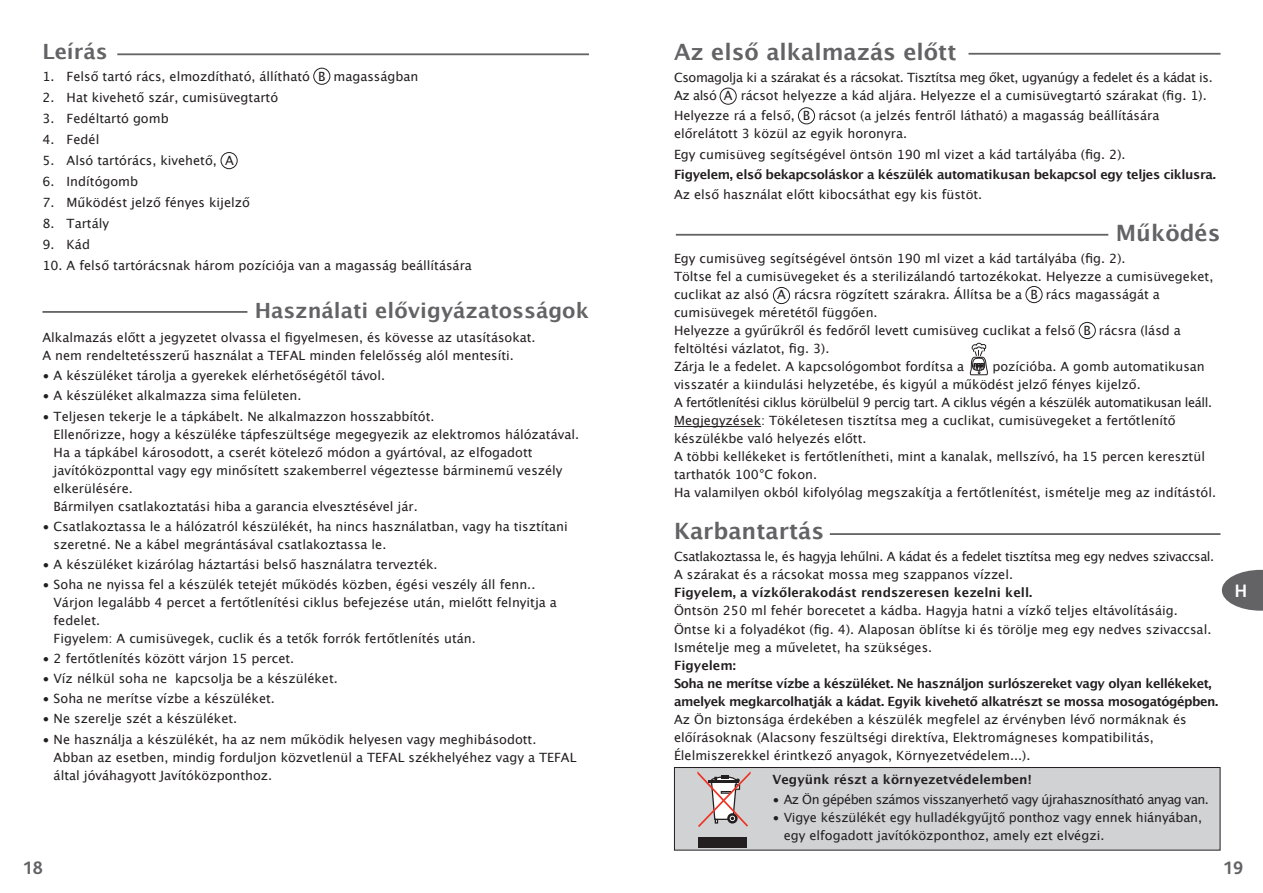
<style>
.page{position:relative;width:1263px;height:893px;background:#fff}
.page>*{position:absolute;margin:0;border:0;box-sizing:border-box;transform-origin:0 0}
.t1{font:700 22.5px "Lucida Grande";color:#636366}
.t2{font:700 21px "Lucida Grande";color:#636366}
.t3{font:700 18px "FS Albert";color:#636366}
.t4{font:700 18px "FS Albert";color:#fff}
.t5{font:12.75px/18px "Lucida Grande";color:#231f20}
.t6{font:12.75px/18px "Lucida Grande";letter-spacing:-.03em;color:#231f20}
.t7{font:700 12.75px/18px "Lucida Grande";letter-spacing:-.03em;color:#231f20}
.t8{font:700 12.75px "Lucida Grande";color:#231f20}
.t9{font:12.75px "Lucida Grande";letter-spacing:-.04em;color:#231f20}
</style>
<div class="page">
<hr style="left:42px;top:311px;width:205px;height:2px;background:#636366">
<hr style="left:674px;top:426px;width:87px;height:1px;background:#231f20">
<hr style="left:830px;top:533px;width:390px;height:2px;background:#636366">
<hr style="left:968px;top:53px;width:252px;height:2px;background:#636366">
<hr style="left:676px;top:234px;width:432px;height:2px;background:#636366">
<hr style="left:117px;top:53px;width:472px;height:2px;background:#636366">
<div style="left:674px;top:767px;width:546px;height:83px;background:#d1d2d4"></div>
<div style="left:674px;top:767px;width:546px;height:83px;border:1px solid #231f20"></div>
<svg style="left:697px;top:771px;width:53px;height:56px"></svg>
<svg style="left:970px;top:343px;width:18px;height:32px"></svg>
<div style="left:313px;top:68px;width:17px;height:17px;border:1px solid #231f20;border-radius:50%"></div>
<div style="left:221px;top:152px;width:17px;height:17px;border:1px solid #231f20;border-radius:50%"></div>
<div style="left:773px;top:287px;width:17px;height:17px;border:1px solid #231f20;border-radius:50%"></div>
<div style="left:1025px;top:286px;width:17px;height:17px;border:1px solid #231f20;border-radius:50%"></div>
<div style="left:1079px;top:322px;width:17px;height:17px;border:1px solid #231f20;border-radius:50%"></div>
<div style="left:719px;top:88px;width:18px;height:17px;border:1px solid #231f20;border-radius:50%"></div>
<div style="left:798px;top:107px;width:17px;height:17px;border:1px solid #231f20;border-radius:50%"></div>
<svg style="left:1222px;top:570px;width:41px;height:41px"></svg>
<div style="left:698px;top:837px;width:49px;height:11px;background:#231f20"></div>
<h2 class="t2" style="left:42px;top:39px;width:67px">Leírás</h2>
<p class="t5" style="left:42px;top:67px;width:377px">1. Felső tartó rács, elmozdítható, állítható B magasságban</p>
<p class="t5" style="left:42px;top:88px;width:237px">2. Hat kivehető szár, cumisüvegtartó</p>
<p class="t5" style="left:42px;top:109px;width:128px">3. Fedéltartó gomb</p>
<p class="t5" style="left:42px;top:130px;width:58px">4. Fedél</p>
<p class="t5" style="left:42px;top:151px;width:193px">5. Alsó tartórács, kivehető, A</p>
<p class="t5" style="left:42px;top:172px;width:97px">6. Indítógomb</p>
<p class="t5" style="left:42px;top:193px;width:209px">7. Működést jelző fényes kijelző</p>
<p class="t5" style="left:42px;top:214px;width:68px">8. Tartály</p>
<p class="t5" style="left:42px;top:235px;width:49px">9. Kád</p>
<p class="t5" style="left:42px;top:256px;width:431px">10. A felső tartórácsnak három pozíciója van a magasság beállítására</p>
<h2 class="t2" style="left:255px;top:298px;width:336px">Használati elővigyázatosságok</h2>
<p class="t5" style="left:42px;top:329px;width:495px">Alkalmazás előtt a jegyzetet olvassa el figyelmesen, és kövesse az utasításokat.<br>A nem rendeltetésszerű használat a TEFAL minden felelősség alól mentesíti.</p>
<p class="t5" style="left:42px;top:367px;width:344px">• A készüléket tárolja a gyerekek elérhetőségétől távol.</p>
<p class="t5" style="left:42px;top:387px;width:261px">• A készüléket alkalmazza sima felületen.</p>
<p class="t5" style="left:54px;top:407px;width:527px;text-indent:-11px">• Teljesen tekerje le a tápkábelt. Ne alkalmazzon hosszabbítót.<br>Ellenőrizze, hogy a készüléke tápfeszültsége megegyezik az elektromos hálózatával.<br>Ha a tápkábel károsodott, a cserét kötelező módon a gyártóval, az elfogadott javítóközponttal vagy egy minősített szakemberrel végeztesse bárminemű veszély elkerülésére.<br>Bármilyen csatlakoztatási hiba a garancia elvesztésével jár.</p>
<p class="t5" style="left:54px;top:517px;width:516px;text-indent:-11px">• Csatlakoztassa le a hálózatról készülékét, ha nincs használatban, vagy ha tisztítani szeretné. Ne a kábel megrántásával csatlakoztassa le.</p>
<p class="t5" style="left:42px;top:555px;width:397px">• A készüléket kizárólag háztartási belső használatra tervezték.</p>
<p class="t5" style="left:54px;top:575px;width:505px;text-indent:-11px">• Soha ne nyissa fel a készülék tetejét működés közben, égési veszély áll fenn..<br>Várjon legalább 4 percet a fertőtlenítési ciklus befejezése után, mielőtt felnyitja a fedelet.<br>Figyelem: A cumisüvegek, cuclik és a tetők forrók fertőtlenítés után.</p>
<p class="t5" style="left:42px;top:650px;width:253px">• 2 fertőtlenítés között várjon 15 percet.</p>
<p class="t5" style="left:42px;top:670px;width:297px">• Víz nélkül soha ne kapcsolja be a készüléket.</p>
<p class="t5" style="left:42px;top:690px;width:234px">• Soha ne merítse vízbe a készüléket.</p>
<p class="t5" style="left:42px;top:710px;width:196px">• Ne szerelje szét a készüléket.</p>
<p class="t5" style="left:54px;top:730px;width:524px;text-indent:-11px">• Ne használja a készülékét, ha az nem működik helyesen vagy meghibásodott.<br>Abban az esetben, mindig forduljon közvetlenül a TEFAL székhelyéhez vagy a TEFAL által jóváhagyott Javítóközponthoz.</p>
<h1 class="t1" style="left:674px;top:39px;width:284px">Az első alkalmazás előtt</h1>
<p class="t6" style="left:674px;top:69px;width:540px">Csomagolja ki a szárakat és a rácsokat. Tisztítsa meg őket, ugyanúgy a fedelet és a kádat is.<br>Az alsó A rácsot helyezze a kád aljára. Helyezze el a cumisüvegtartó szárakat (fig. 1).</p>
<p class="t5" style="left:674px;top:107px;width:487px">Helyezze rá a felső, B rácsot (a jelzés fentről látható) a magasság beállítására előrelátott 3 közül az egyik horonyra.</p>
<p class="t5" style="left:674px;top:145px;width:453px">Egy cumisüveg segítségével öntsön 190 ml vizet a kád tartályába (fig. 2).</p>
<p class="t7" style="left:674px;top:165px;width:543px">Figyelem, első bekapcsoláskor a készülék automatikusan bekapcsol egy teljes ciklusra.</p>
<p class="t5" style="left:674px;top:185px;width:310px">Az első használat előtt kibocsáthat egy kis füstöt.</p>
<h1 class="t1" style="left:1116px;top:220px;width:106px">Működés</h1>
<p class="t5" style="left:674px;top:250px;width:541px">Egy cumisüveg segítségével öntsön 190 ml vizet a kád tartályába (fig. 2).<br>Töltse fel a cumisüvegeket és a sterilizálandó tartozékokat. Helyezze a cumisüvegeket, cuclikat az alsó A rácsra rögzített szárakra. Állítsa be a B rács magasságát a cumisüvegek méretétől függően.<br>Helyezze a gyűrűkről és fedőről levett cumisüveg cuclikat a felső B rácsra (lásd a feltöltési vázlatot, fig. 3).<br>Zárja le a fedelet. A kapcsológombot fordítsa a</p>
<p class="t5" style="left:674px;top:358px;width:543px;text-indent:318px">pozícióba. A gomb automatikusan visszatér a kiindulási helyzetébe, és kigyúl a működést jelző fényes kijelző.<br>A fertőtlenítési ciklus körülbelül 9 percig tart. A ciklus végén a készülék automatikusan leáll.<br>Megjegyzések: Tökéletesen tisztítsa meg a cuclikat, cumisüvegeket a fertőtlenítő készülékbe való helyezés előtt.<br>A többi kellékeket is fertőtlenítheti, mint a kanalak, mellszívó, ha 15 percen keresztül tarthatók 100°C fokon.<br>Ha valamilyen okból kifolyólag megszakítja a fertőtlenítést, ismételje meg az indítástól.</p>
<h1 class="t1" style="left:674px;top:518px;width:152px">Karbantartás</h1>
<p class="t6" style="left:674px;top:548px;width:542px">Csatlakoztassa le, és hagyja lehűlni. A kádat és a fedelet tisztítsa meg egy nedves szivaccsal.<br>A szárakat és a rácsokat mossa meg szappanos vízzel.</p>
<p class="t8" style="left:674px;top:585px;width:360px">Figyelem, a vízkőlerakodást rendszeresen kezelni kell.</p>
<p class="t5" style="left:674px;top:602px;width:539px">Öntsön 250 ml fehér borecetet a kádba. Hagyja hatni a vízkő teljes eltávolításáig.<br>Öntse ki a folyadékot (fig. 4). Alaposan öblítse ki és törölje meg egy nedves szivaccsal.<br>Ismételje meg a műveletet, ha szükséges.</p>
<p class="t7" style="left:674px;top:656px;width:546px">Figyelem:<br>Soha ne merítse vízbe a készüléket. Ne használjon surlószereket vagy olyan kellékeket, amelyek megkarcolhatják a kádat. Egyik kivehető alkatrészt se mossa mosogatógépben.</p>
<p class="t5" style="left:674px;top:710px;width:514px">Az Ön biztonsága érdekében a készülék megfelel az érvényben lévő normáknak és előírásoknak (Alacsony feszültségi direktíva, Elektromágneses kompatibilitás,<br>Élelmiszerekkel érintkező anyagok, Környezetvédelem...).</p>
<p class="t8" style="left:772px;top:772px;width:261px">Vegyünk részt a környezetvédelemben!</p>
<p class="t9" style="left:772px;top:792px;width:438px">• Az Ön gépében számos visszanyerhető vagy újrahasznosítható anyag van.</p>
<p class="t5" style="left:784px;top:809px;width:420px;text-indent:-11px">• Vigye készülékét egy hulladékgyűjtő ponthoz vagy ennek hiányában, egy elfogadott javítóközponthoz, amely ezt elvégzi.</p>
<h3 class="t4" style="left:1234px;top:580px;width:14px">H</h3>
<h3 class="t3" style="left:23px;top:857px;width:22px">18</h3>
<h3 class="t3" style="left:1223px;top:857px;width:22px">19</h3>
</div>
